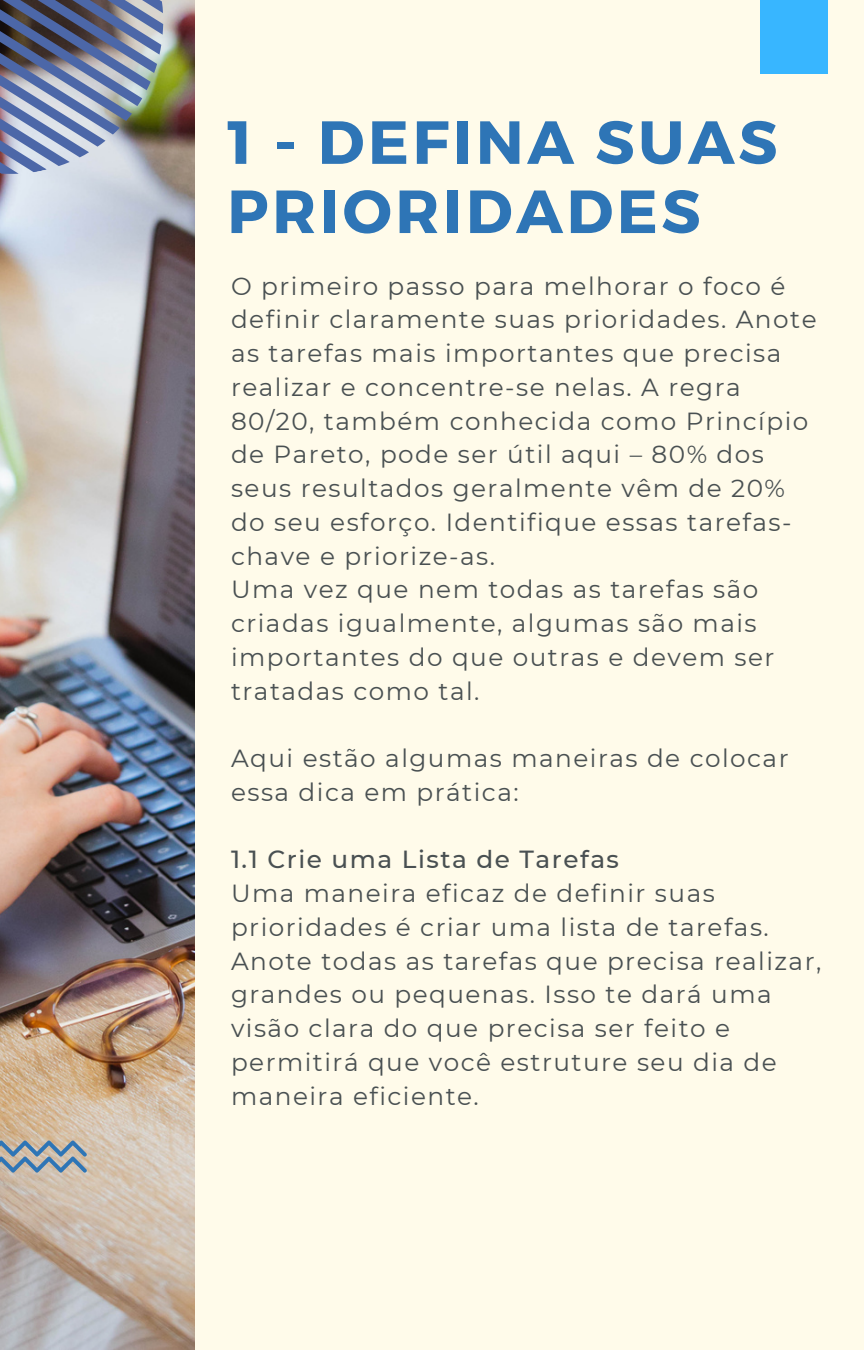
<style>
.page{position:relative;width:864px;height:1350px;background:#fffbea}
.page>*{position:absolute;margin:0;border:0;box-sizing:border-box;transform-origin:0 0}
.t1{font:700 60.75px/69.3px "Montserrat";letter-spacing:.06em;color:#2e75b6}
.t2{font:24.75px/33.8px "Montserrat";letter-spacing:.06em;color:#495052}
.t3{font:500 24.75px "Montserrat";letter-spacing:.06em;color:#495052}
</style>
<div class="page">
<img style="left:0;top:0;width:194px;height:1350px">
<div style="left:760px;top:0;width:67px;height:73px;background:#38b6ff"></div>
<svg style="left:0;top:1141px;width:87px;height:32px;background:#98a4ad"></svg>
<img style="left:0;top:0;width:165px;height:204px">
<p class="t1" style="left:227px;top:105px;width:552px">1 - DEFINA SUAS<br>PRIORIDADES</p>
<p class="t2" style="left:231px;top:269px;width:587px">O primeiro passo para melhorar o foco é definir claramente suas prioridades. Anote as tarefas mais importantes que precisa realizar e concentre-se nelas. A regra 80/20, também conhecida como Princípio de Pareto, pode ser útil aqui – 80% dos seus resultados geralmente vêm de 20% do seu esforço. Identifique essas tarefas&shy;chave e priorize-as.</p>
<p class="t2" style="left:231px;top:573px;width:545px">Uma vez que nem todas as tarefas são criadas igualmente, algumas são mais importantes do que outras e devem ser tratadas como tal.</p>
<p class="t2" style="left:231px;top:741px;width:559px">Aqui estão algumas maneiras de colocar essa dica em prática:</p>
<p class="t3" style="left:231px;top:844px;width:390px">1.1 Crie uma Lista de Tarefas</p>
<p class="t2" style="left:231px;top:876px;width:592px">Uma maneira eficaz de definir suas prioridades é criar uma lista de tarefas.<br>Anote todas as tarefas que precisa realizar, grandes ou pequenas. Isso te dará uma visão clara do que precisa ser feito e permitirá que você estruture seu dia de maneira eficiente.</p>
</div>
